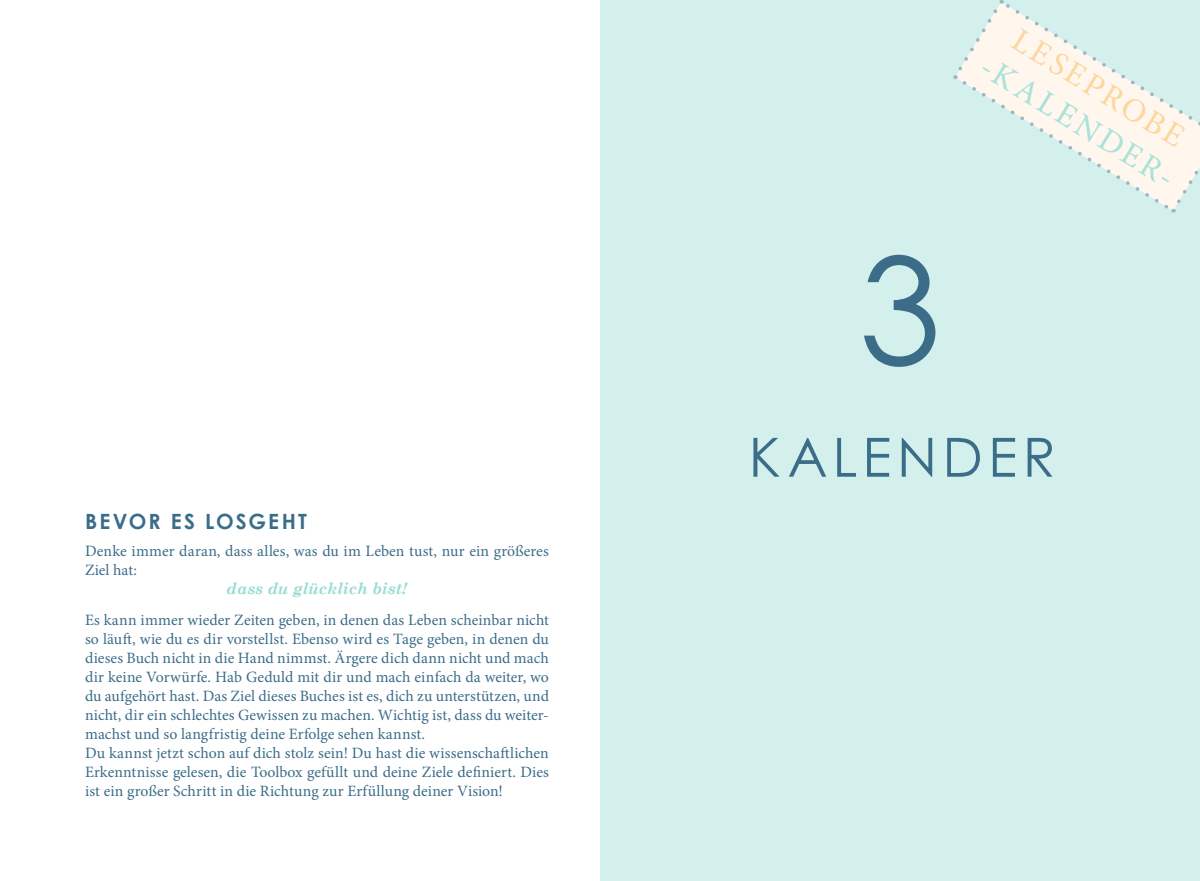
<style>
.page{position:relative;width:1200px;height:881px;background:#fff}
.page>*{position:absolute;margin:0;border:0;box-sizing:border-box;transform-origin:0 0}
.t1{font:148.5px "Century Gothic";color:#3b6d89}
.t2{font:54px "Century Gothic";letter-spacing:.1em;color:#3b6d89}
.t3{font:33px "Minion Pro";color:#a8e2da}
.t4{font:33px "Minion Pro";color:#fdd59e}
.t5{font:700 21px "Century Gothic";letter-spacing:.1em;color:#3b6d89}
.t6{font:15.75px/18.9px "Minion Pro";letter-spacing:.005em;color:#3b6d89}
.t7{font:italic 700 15.75px "Century Schoolbook";letter-spacing:-.015em;color:#97dcd2}
</style>
<div class="page">
<div style="left:600px;top:0;width:599px;height:880px;background:#d4f0ec"></div>
<svg style="left:953px;top:0;width:247px;height:213px"></svg>
<h3 class="t5" style="left:85px;top:504px;width:223px">BEVOR ES LOSGEHT</h3>
<p class="t6" style="left:85px;top:541px;width:465px">Denke immer daran, dass alles, was du im Leben tust, nur ein größeres<br>Ziel hat:</p>
<p class="t7" style="left:226px;top:576px;width:182px">dass du glücklich bist!</p>
<p class="t6" style="left:85px;top:610px;width:465px">Es kann immer wieder Zeiten geben, in denen das Leben scheinbar nicht so läuft, wie du es dir vorstellst. Ebenso wird es Tage geben, in denen du dieses Buch nicht in die Hand nimmst. Ärgere dich dann nicht und mach dir keine Vorwürfe. Hab Geduld mit dir und mach einfach da weiter, wo du aufgehört hast. Das Ziel dieses Buches ist es, dich zu unterstützen, und nicht, dir ein schlechtes Gewissen zu machen. Wichtig ist, dass du weiter&shy;machst und so langfristig deine Erfolge sehen kannst.<br>Du kannst jetzt schon auf dich stolz sein! Du hast die wissenschaftlichen Erkenntnisse gelesen, die Toolbox gefüllt und deine Ziele definiert. Dies ist ein großer Schritt in die Richtung zur Erfüllung deiner Vision!</p>
<h1 class="t1" style="left:858px;top:206px;width:84px">3</h1>
<h3 class="t4" style="left:1026px;top:18px;width:197px;rotate:32deg">LESEPROBE</h3>
<h3 class="t3" style="left:995px;top:44px;width:223px;rotate:32deg">-KALENDER-</h3>
<h2 class="t2" style="left:748px;top:419px;width:308px">KALENDER</h2>
</div>
